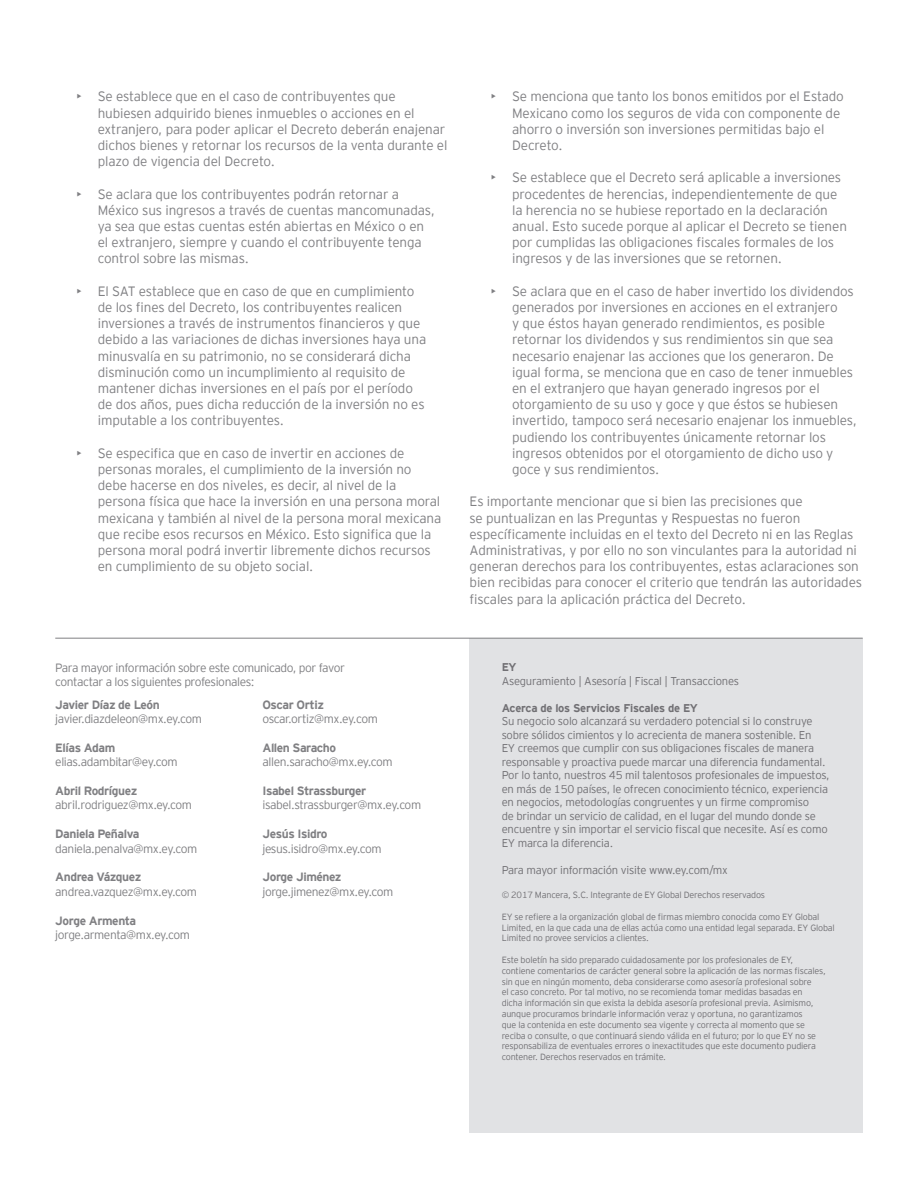
<style>
.page{position:relative;width:918px;height:1188px;background:#fff}
.page>*{position:absolute;margin:0;border:0;box-sizing:border-box;transform-origin:0 0}
.t1{font:300 13.5px/16.2px "EY Interstate";letter-spacing:-.01em;color:#808083}
.t2{font:300 12px/14.4px "EY Interstate";letter-spacing:-.035em;color:#808083}
.t3{font:700 12px "EY Interstate";letter-spacing:-.035em;color:#808083}
.t4{font:300 11.25px/13.5px "EY Interstate";letter-spacing:-.02em;color:#717074}
.t5{font:700 11.25px "EY Interstate";letter-spacing:-.02em;color:#717074}
.t6{font:300 9px/10.8px "EY Interstate";letter-spacing:-.02em;color:#717074}
</style>
<div class="page">
<div style="left:470px;top:638px;width:393px;height:495px;background:#e1e2e4"></div>
<hr style="left:55px;top:638px;width:808px;height:1px;background:#808083">
<p class="t1" style="left:98px;top:89px;width:351px;text-indent:-21px">• Se establece que en el caso de contribuyentes que hubiesen adquirido bienes inmuebles o acciones en el extranjero, para poder aplicar el Decreto deberán enajenar dichos bienes y retornar los recursos de la venta durante el plazo de vigencia del Decreto.</p>
<p class="t1" style="left:98px;top:186px;width:339px;text-indent:-21px">• Se aclara que los contribuyentes podrán retornar a México sus ingresos a través de cuentas mancomunadas, ya sea que estas cuentas estén abiertas en México o en el extranjero, siempre y cuando el contribuyente tenga control sobre las mismas.</p>
<p class="t1" style="left:98px;top:283px;width:330px;text-indent:-21px">• El SAT establece que en caso de que en cumplimiento de los fines del Decreto, los contribuyentes realicen inversiones a través de instrumentos financieros y que debido a las variaciones de dichas inversiones haya una minusvalía en su patrimonio, no se considerará dicha disminución como un incumplimiento al requisito de mantener dichas inversiones en el país por el período de dos años, pues dicha reducción de la inversión no es imputable a los contribuyentes.</p>
<p class="t1" style="left:98px;top:445px;width:345px;text-indent:-21px">• Se especifica que en caso de invertir en acciones de personas morales, el cumplimiento de la inversión no debe hacerse en dos niveles, es decir, al nivel de la persona física que hace la inversión en una persona moral mexicana y también al nivel de la persona moral mexicana que recibe esos recursos en México. Esto significa que la persona moral podrá invertir libremente dichos recursos en cumplimiento de su objeto social.</p>
<p class="t2" style="left:55px;top:660px;width:291px">Para mayor información sobre este comunicado, por favor contactar a los siguientes profesionales:</p>
<p class="t3" style="left:262px;top:698px;width:63px">Oscar Ortiz</p>
<p class="t2" style="left:262px;top:712px;width:117px">oscar.ortiz@mx.ey.com</p>
<p class="t3" style="left:262px;top:741px;width:75px">Allen Saracho</p>
<p class="t2" style="left:262px;top:755px;width:132px">allen.saracho@mx.ey.com</p>
<p class="t3" style="left:262px;top:784px;width:105px">Isabel Strassburger</p>
<p class="t2" style="left:262px;top:798px;width:160px">isabel.strassburger@mx.ey.com</p>
<p class="t3" style="left:262px;top:827px;width:67px">Jesús Isidro</p>
<p class="t2" style="left:262px;top:841px;width:121px">jesus.isidro@mx.ey.com</p>
<p class="t3" style="left:262px;top:871px;width:81px">Jorge Jiménez</p>
<p class="t2" style="left:262px;top:884px;width:132px">jorge.jimenez@mx.ey.com</p>
<p class="t3" style="left:55px;top:698px;width:106px">Javier Díaz de León</p>
<p class="t2" style="left:55px;top:712px;width:148px">javier.diazdeleon@mx.ey.com</p>
<p class="t3" style="left:55px;top:741px;width:62px">Elías Adam</p>
<p class="t2" style="left:55px;top:755px;width:124px">elias.adambitar@ey.com</p>
<p class="t3" style="left:55px;top:784px;width:84px">Abril Rodríguez</p>
<p class="t2" style="left:55px;top:798px;width:138px">abril.rodriguez@mx.ey.com</p>
<p class="t3" style="left:55px;top:827px;width:86px">Daniela Peñalva</p>
<p class="t2" style="left:55px;top:841px;width:143px">daniela.penalva@mx.ey.com</p>
<p class="t3" style="left:55px;top:871px;width:88px">Andrea Vázquez</p>
<p class="t2" style="left:55px;top:884px;width:143px">andrea.vazquez@mx.ey.com</p>
<p class="t3" style="left:55px;top:914px;width:82px">Jorge Armenta</p>
<p class="t2" style="left:55px;top:928px;width:136px">jorge.armenta@mx.ey.com</p>
<p class="t1" style="left:512px;top:89px;width:333px;text-indent:-21px">• Se menciona que tanto los bonos emitidos por el Estado Mexicano como los seguros de vida con componente de ahorro o inversión son inversiones permitidas bajo el Decreto.</p>
<p class="t1" style="left:512px;top:170px;width:336px;text-indent:-21px">• Se establece que el Decreto será aplicable a inversiones procedentes de herencias, independientemente de que la herencia no se hubiese reportado en la declaración anual. Esto sucede porque al aplicar el Decreto se tienen por cumplidas las obligaciones fiscales formales de los ingresos y de las inversiones que se retornen.</p>
<p class="t1" style="left:512px;top:283px;width:347px;text-indent:-21px">• Se aclara que en el caso de haber invertido los dividendos generados por inversiones en acciones en el extranjero<br>y que éstos hayan generado rendimientos, es posible retornar los dividendos y sus rendimientos sin que sea necesario enajenar las acciones que los generaron. De igual forma, se menciona que en caso de tener inmuebles en el extranjero que hayan generado ingresos por el otorgamiento de su uso y goce y que éstos se hubiesen invertido, tampoco será necesario enajenar los inmuebles, pudiendo los contribuyentes únicamente retornar los ingresos obtenidos por el otorgamiento de dicho uso y goce y sus rendimientos.</p>
<p class="t1" style="left:470px;top:494px;width:394px">Es importante mencionar que si bien las precisiones que<br>se puntualizan en las Preguntas y Respuestas no fueron específicamente incluidas en el texto del Decreto ni en las Reglas Administrativas, y por ello no son vinculantes para la autoridad ni generan derechos para los contribuyentes, estas aclaraciones son bien recibidas para conocer el criterio que tendrán las autoridades fiscales para la aplicación práctica del Decreto.</p>
<p class="t5" style="left:502px;top:661px;width:16px">EY</p>
<p class="t4" style="left:502px;top:674px;width:239px">Aseguramiento | Asesoría | Fiscal | Transacciones</p>
<p class="t5" style="left:502px;top:702px;width:198px">Acerca de los Servicios Fiscales de EY</p>
<p class="t4" style="left:502px;top:715px;width:330px">Su negocio solo alcanzará su verdadero potencial si lo construye sobre sólidos cimientos y lo acrecienta de manera sostenible. En<br>EY creemos que cumplir con sus obligaciones fiscales de manera responsable y proactiva puede marcar una diferencia fundamental.<br>Por lo tanto, nuestros 45 mil talentosos profesionales de impuestos, en más de 150 países, le ofrecen conocimiento técnico, experiencia en negocios, metodologías congruentes y un firme compromiso<br>de brindar un servicio de calidad, en el lugar del mundo donde se encuentre y sin importar el servicio fiscal que necesite. Así es como EY marca la diferencia.</p>
<p class="t4" style="left:502px;top:863px;width:228px">Para mayor información visite www.ey.com/mx</p>
<p class="t6" style="left:502px;top:890px;width:265px">© 2017 Mancera, S.C. Integrante de EY Global Derechos reservados</p>
<p class="t6" style="left:502px;top:911px;width:335px">EY se refiere a la organización global de firmas miembro conocida como EY Global<br>Limited, en la que cada una de ellas actúa como una entidad legal separada. EY Global<br>Limited no provee servicios a clientes.</p>
<p class="t6" style="left:502px;top:954px;width:326px">Este boletín ha sido preparado cuidadosamente por los profesionales de EY, contiene comentarios de carácter general sobre la aplicación de las normas fiscales, sin que en ningún momento, deba considerarse como asesoría profesional sobre<br>el caso concreto. Por tal motivo, no se recomienda tomar medidas basadas en dicha información sin que exista la debida asesoría profesional previa. Asimismo, aunque procuramos brindarle información veraz y oportuna, no garantizamos<br>que la contenida en este documento sea vigente y correcta al momento que se reciba o consulte, o que continuará siendo válida en el futuro; por lo que EY no se responsabiliza de eventuales errores o inexactitudes que este documento pudiera contener. Derechos reservados en trámite.</p>
</div>
